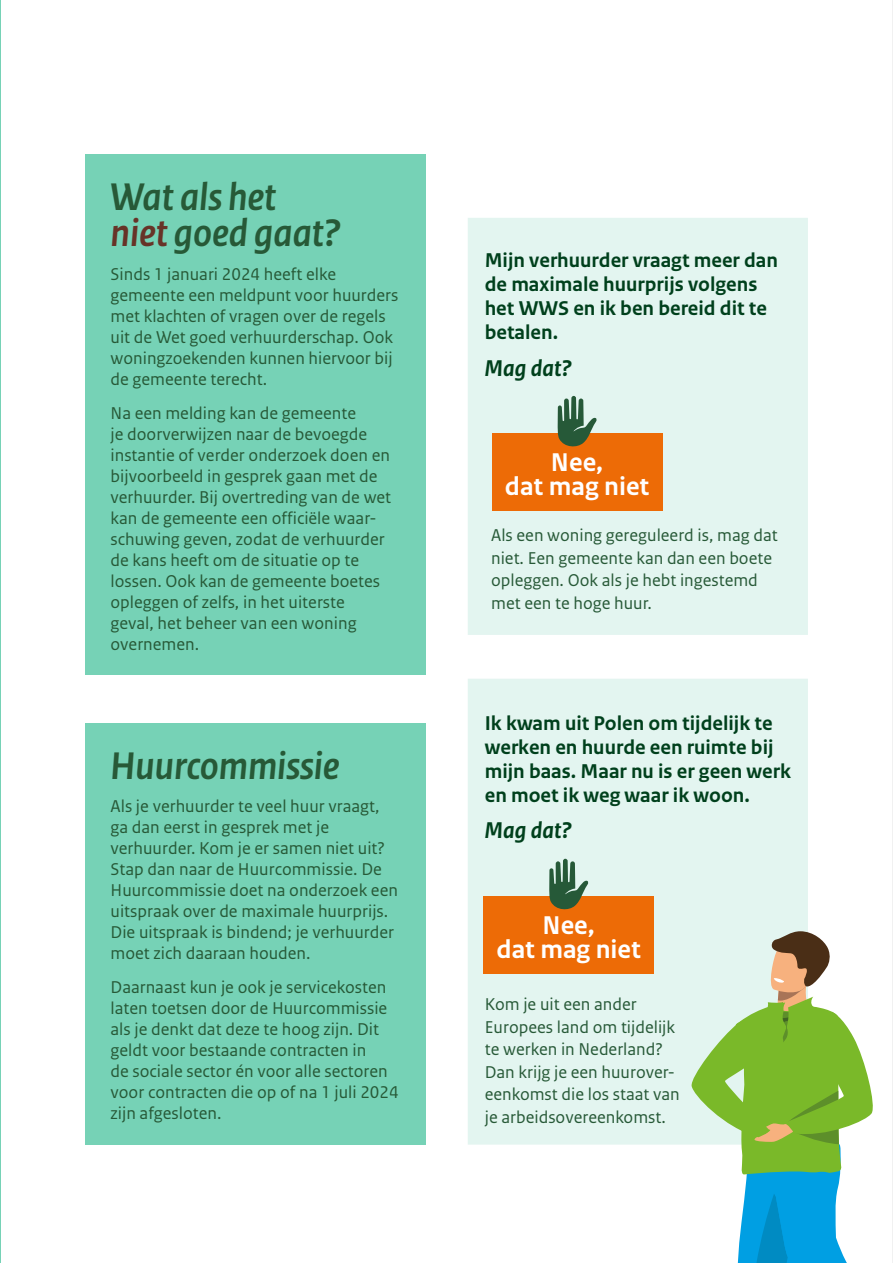
<style>
.page{position:relative;width:893px;height:1263px;background:#fff}
.page>*{position:absolute;margin:0;border:0;box-sizing:border-box;transform-origin:0 0}
.H2_Kop{font:italic 700 40.5px/36px "Rijksoverheid Sans Heading";color:#275937}
.t1{font:700 27px/24px "Rijksoverheid Sans Text";color:#fff;text-align:center}
.P_-_Bodytekst_-_10pt{font:italic 700 24px "Rijksoverheid Sans Text";color:#00401c}
.P_-_Bodytekst_-_10pt-2{font:700 21px/24px "Rijksoverheid Sans Text";color:#00401c}
.P_groen{font:18px/21px "Rijksoverheid Sans Text";color:#275937}
.s1{color:#673327}
</style>
<div class="page">
<hr style="left:892px;top:0;width:1px;height:1263px;background:#ededed">
<div style="left:468px;top:218px;width:340px;height:417px;background:#e3f5f0"></div>
<hr style="left:0;top:0;width:1px;height:1263px;background:#76d2b6">
<div style="left:468px;top:679px;width:340px;height:465px;background:#e3f5f0"></div>
<svg style="left:690px;top:931px;width:183px;height:332px"></svg>
<div style="left:85px;top:154px;width:340px;height:521px;background:#76d2b6"></div>
<div style="left:85px;top:723px;width:340px;height:421px;background:#76d2b6"></div>
<div style="left:492px;top:433px;width:170px;height:78px;background:#ed6b06"></div>
<svg style="left:557px;top:396px;width:40px;height:51px;background:#7a8d6d"></svg>
<div style="left:484px;top:896px;width:170px;height:78px;background:#ed6b06"></div>
<svg style="left:549px;top:859px;width:40px;height:51px;background:#7a8d6d"></svg>
<p class="H2_Kop" style="left:111px;top:180px;width:231px">Wat als het <span class="s1">niet</span> goed gaat?</p>
<p class="P_groen" style="left:111px;top:264px;width:289px">Sinds 1 januari 2024 heeft elke gemeente een meldpunt voor huurders met klachten of vragen over de regels uit de Wet goed verhuurderschap. Ook woningzoekenden kunnen hiervoor bij de gemeente terecht.</p>
<p class="P_groen" style="left:111px;top:402px;width:282px">Na een melding kan de gemeente<br>je doorverwijzen naar de bevoegde instantie of verder onderzoek doen en bijvoorbeeld in gesprek gaan met de verhuurder. Bij overtreding van de wet kan de gemeente een officiële waar&shy;schuwing geven, zodat de verhuurder de kans heeft om de situatie op te lossen. Ook kan de gemeente boetes opleggen of zelfs, in het uiterste geval, het beheer van een woning overnemen.</p>
<p class="H2_Kop" style="left:111px;top:748px;width:230px">Huurcommissie</p>
<p class="P_groen" style="left:111px;top:796px;width:289px">Als je verhuurder te veel huur vraagt, ga dan eerst in gesprek met je verhuurder. Kom je er samen niet uit?<br>Stap dan naar de Huurcommissie. De Huurcommissie doet na onderzoek een uitspraak over de maximale huurprijs.<br>Die uitspraak is bindend; je verhuurder moet zich daaraan houden.</p>
<p class="P_groen" style="left:111px;top:977px;width:290px">Daarnaast kun je ook je servicekosten laten toetsen door de Huurcommissie als je denkt dat deze te hoog zijn. Dit geldt voor bestaande contracten in<br>de sociale sector én voor alle sectoren voor contracten die op of na 1 juli 2024 zijn afgesloten.</p>
<p class="P_-_Bodytekst_-_10pt-2" style="left:485px;top:248px;width:295px">Mijn verhuurder vraagt meer dan de maximale huurprijs volgens het WWS en ik ben bereid dit te betalen.</p>
<p class="P_-_Bodytekst_-_10pt" style="left:485px;top:355px;width:89px">Mag dat?</p>
<p class="t1" style="left:505px;top:450px;width:146px">Nee,<br>dat mag niet</p>
<p class="P_groen" style="left:491px;top:525px;width:288px;line-height:22.5px">Als een woning gereguleerd is, mag dat niet. Een gemeente kan dan een boete opleggen. Ook als je hebt ingestemd met een te hoge huur.</p>
<p class="P_-_Bodytekst_-_10pt-2" style="left:485px;top:711px;width:308px">Ik kwam uit Polen om tijdelijk te werken en huurde een ruimte bij mijn baas. Maar nu is er geen werk en moet ik weg waar ik woon.</p>
<p class="P_-_Bodytekst_-_10pt" style="left:485px;top:816px;width:89px">Mag dat?</p>
<p class="t1" style="left:496px;top:913px;width:146px">Nee,<br>dat mag niet</p>
<p class="P_groen" style="left:485px;top:993px;width:197px;line-height:22.5px">Kom je uit een ander<br>Europees land om tijdelijk te werken in Nederland?<br>Dan krijg je een huurover&shy;eenkomst die los staat van je arbeidsovereenkomst.</p>
</div>
